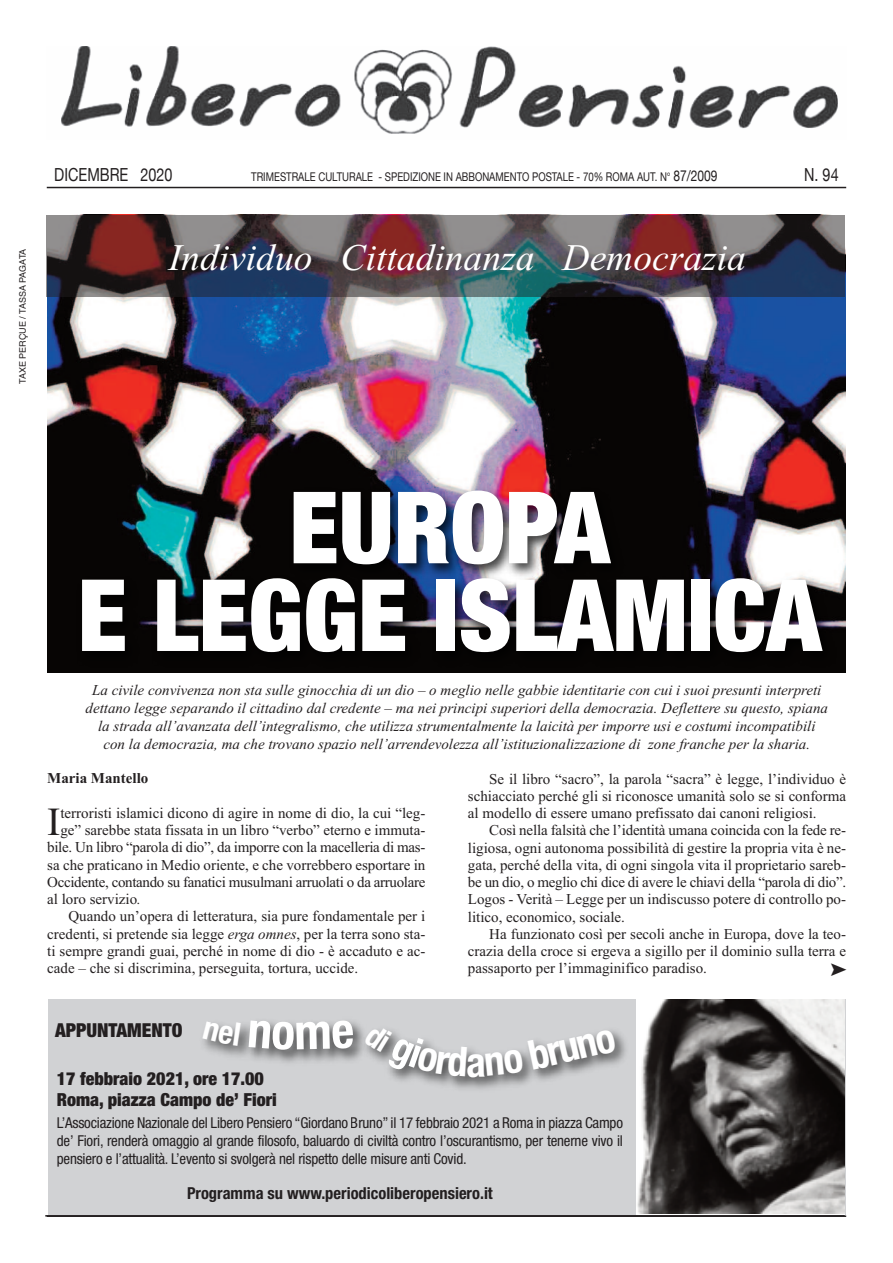
<style>
.page{position:relative;width:893px;height:1263px;background:#fff}
.page>*{position:absolute;margin:0;border:0;box-sizing:border-box;transform-origin:0 0}
.t1{font:900 condensed 99.9px/87.8px "Helvetica Neue";color:#fff;text-align:center}
.t2{font:39.9px "Times New Roman";color:#231f20}
.t3{font:italic 37.5px "Times New Roman";color:#fff}
.t4{font:900 condensed 19.2px "Helvetica Neue";color:#231f20}
.t5{font:900 condensed 18px/21px "Helvetica Neue";color:#231f20}
.t6{font:18px "Helvetica Neue";color:#231f20;scale:.8 1}
.t7{font:italic 700 18px "Meiryo";color:#231f20}
.t8{font:700 condensed 16.5px "Helvetica Neue";color:#231f20}
.t9{font:15px/17.2px "Times New Roman";color:#231f20;text-align:justify}
.t10{font:italic 15px/18px "Times New Roman";color:#231f20;text-align:center}
.t11{font:condensed 15px/18px "Helvetica Neue";letter-spacing:-.015em;color:#231f20;text-align:justify}
.t12{font:15px "Times New Roman";letter-spacing:-.02em;color:#231f20}
.t13{font:700 15px "Times New Roman";color:#231f20}
.t14{font:12px "Helvetica Neue";color:#231f20;scale:.8 1}
.t15{font:9px "Helvetica";color:#231f20}
.s1{font-size:15px}
.s2{font-style:italic}
</style>
<div class="page">
<img style="left:48px;top:214px;width:797px;height:235px">
<img style="left:61px;top:47px;width:777px;height:87px">
<hr style="left:47px;top:187px;width:799px;height:1px;background:#231f20">
<hr style="left:47px;top:1215px;width:799px;height:2px;background:#231f20">
<img style="left:47px;top:449px;width:799px;height:224px">
<hr style="left:45px;top:1215px;width:800px;height:1px;background:#231f20">
<div style="left:48px;top:999px;width:797px;height:216px;background:#d1d2d4"></div>
<img style="left:636px;top:999px;width:209px;height:214px">
<img style="left:352px;top:999px;width:484px;height:147px">
<div style="left:47px;top:215px;width:798px;height:82px;background:#231f20;opacity:.5"></div>
<svg style="left:203px;top:1021px;width:38px;height:24px"></svg>
<svg style="left:249px;top:1020px;width:105px;height:30px;background:#8f9091"></svg>
<svg style="left:363px;top:1023px;width:254px;height:54px"></svg>
<p class="t15" style="left:17px;top:384px;width:137px;rotate:-90deg">TAXE PERÇUE / TASSA PAGATA</p>
<p class="t6" style="left:54px;top:164px;width:149px">DICEMBRE 2020</p>
<p class="t14" style="left:251px;top:169px;width:584px">TRIMESTRALE CULTURALE - SPEDIZIONE IN ABBONAMENTO POSTALE - 70% ROMA AUT. N° <span class="s1">87/2009</span></p>
<p class="t6" style="left:804px;top:164px;width:45px">N. 94</p>
<h3 class="t3" style="left:169px;top:235px;width:579px">Individuo Cittadinanza Democrazia</h3>
<h1 class="t1" style="left:78px;top:478px;width:745px">EUROPA<br>E LEGGE ISLAMICA</h1>
<p class="t10" style="left:86px;top:681px;width:744px">La civile convivenza non sta sulle ginocchia di un dio – o meglio nelle gabbie identitarie con cui i suoi presunti interpreti dettano legge separando il cittadino dal credente – ma nei principi superiori della democrazia. Deflettere su questo, spiana la strada all’avanzata dell’integralismo, che utilizza strumentalmente la laicità per imporre usi e costumi incompatibili con la democrazia, ma che trovano spazio nell’arrendevolezza all’istituzionalizzazione di zone franche per la sharia.</p>
<p class="t13" style="left:47px;top:769px;width:103px">Maria Mantello</p>
<h2 class="t2" style="left:47px;top:798px;width:15px">I</h2>
<p class="t9" style="left:60px;top:804px;width:367px">terroristi islamici dicono di agire in nome di dio, la cui “leg-</p>
<p class="t9" style="left:60px;top:821px;width:367px">ge” sarebbe stata fissata in un libro “verbo” eterno e immuta-</p>
<p class="t12" style="left:47px;top:838px;width:380px">bile. Un libro “parola di dio”, da imporre con la macelleria di mas-</p>
<p class="t9" style="left:47px;top:856px;width:380px">sa che praticano in Medio oriente, e che vorrebbero esportare in</p>
<p class="t12" style="left:47px;top:873px;width:380px">Occidente, contando su fanatici musulmani arruolati o da arruolare</p>
<p class="t9" style="left:47px;top:890px;width:95px">al loro servizio<span class="s2">.</span></p>
<p class="t9" style="left:68px;top:907px;width:358px">Quando un’opera di letteratura, sia pure fondamentale per i</p>
<p class="t9" style="left:47px;top:925px;width:380px">credenti, si pretende sia legge <span class="s2">erga omnes</span>, per la terra sono sta-</p>
<p class="t9" style="left:47px;top:942px;width:380px">ti sempre grandi guai, perché in nome di dio - è accaduto e ac-</p>
<p class="t9" style="left:47px;top:959px;width:313px">cade – che si discrimina, perseguita, tortura, uccide.</p>
<p class="t4" style="left:55px;top:1014px;width:129px">APPUNTAMENTO</p>
<p class="t9" style="left:468px;top:770px;width:380px;text-indent:21px">Se il libro “sacro”, la parola “sacra” è legge, l’individuo è schiacciato perché gli si riconosce umanità solo se si conforma al modello di essere umano prefissato dai canoni religiosi.</p>
<p class="t9" style="left:468px;top:821px;width:380px;text-indent:21px">Così nella falsità che l’identità umana coincida con la fede re&shy;ligiosa, ogni autonoma possibilità di gestire la propria vita è ne&shy;gata, perché della vita, di ogni singola vita il proprietario sareb&shy;be un dio, o meglio chi dice di avere le chiavi della “parola di dio”.<br>Logos - Verità – Legge per un indiscusso potere di controllo po&shy;litico, economico, sociale.</p>
<p class="t9" style="left:468px;top:925px;width:380px;text-indent:21px">Ha funzionato così per secoli anche in Europa, dove la teo&shy;crazia della croce si ergeva a sigillo per il dominio sulla terra e passaporto per l’immaginifico paradiso.</p>
<p class="t7" style="left:830px;top:957px;width:19px">➤</p>
<p class="t5" style="left:57px;top:1069px;width:222px">17 febbraio 2021, ore 17.00<br>Roma, piazza Campo de’ Fiori</p>
<p class="t11" style="left:57px;top:1115px;width:568px">L’Associazione Nazionale del Libero Pensiero “Giordano Bruno” il 17 febbraio 2021 a Roma in piazza Campo de’ Fiori, renderà omaggio al grande filosofo, baluardo di civiltà contro l’oscurantismo, per tenerne vivo il pensiero e l’attualità. L’evento si svolgerà nel rispetto delle misure anti Covid.</p>
<p class="t8" style="left:187px;top:1187px;width:307px">Programma su www.periodicoliberopensiero.it</p>
</div>
